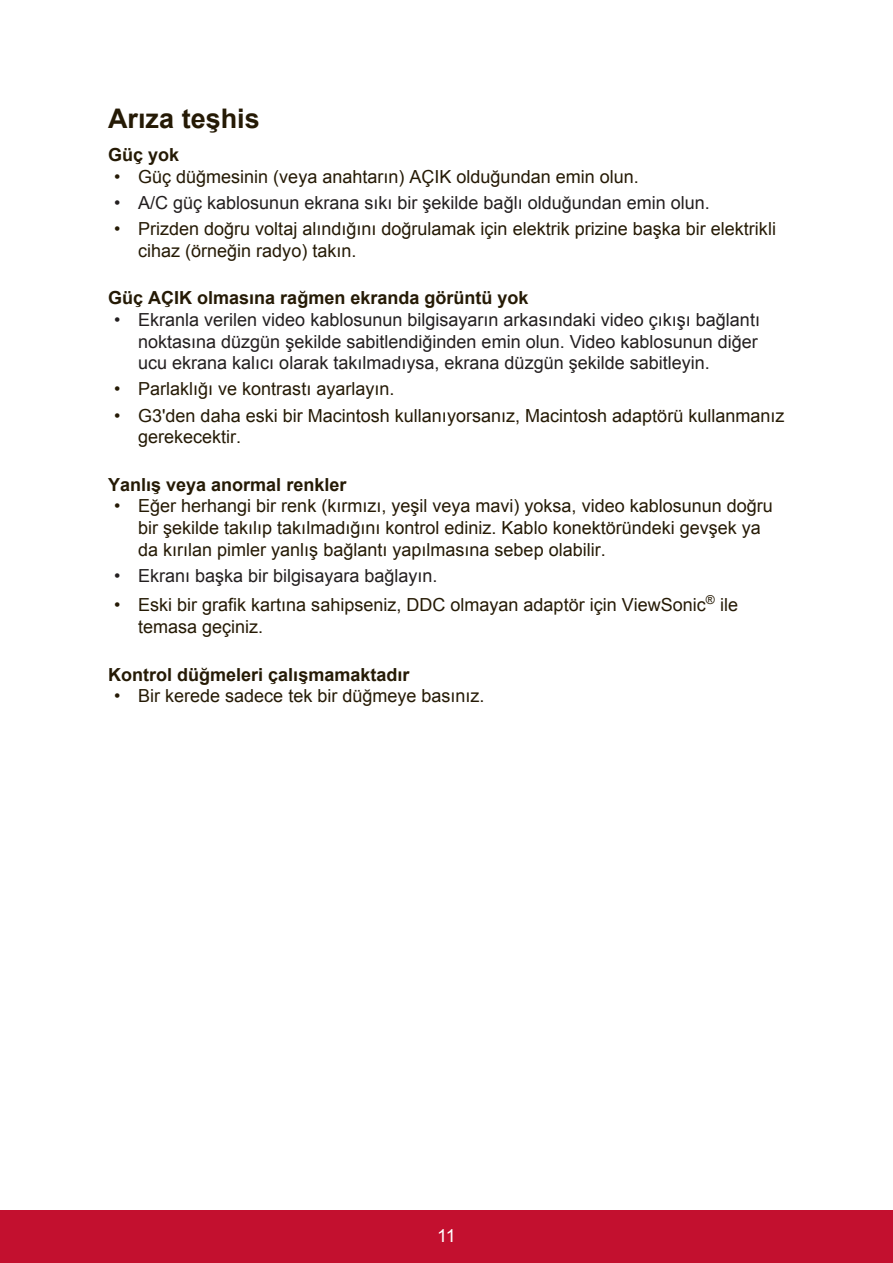
<style>
.page{position:relative;width:893px;height:1263px;background:#fff}
.page>*{position:absolute;margin:0;border:0;box-sizing:border-box;transform-origin:0 0}
.t1{font:700 27px "Arial";color:#251a05}
.t2{font:18px/21.6px "Arial";color:#251a05}
.t3{font:18px/21.6px "Arial";color:#231f20}
.t4{font:700 18px "Arial";color:#251a05}
.t5{font:18px "Arial";color:#fff}
</style>
<div class="page">
<div style="left:0;top:1210px;width:892px;height:53px;background:#c3102f"></div>
<h1 class="t1" style="left:108px;top:100px;width:153px">Arıza teşhis</h1>
<p class="t4" style="left:108px;top:143px;width:73px">Güç yok</p>
<p class="t2" style="left:114px;top:166px;width:526px">• Güç düğmesinin (veya anahtarın) AÇIK olduğundan emin olun.</p>
<p class="t3" style="left:114px;top:192px;width:597px">• A/C güç kablosunun ekrana sıkı bir şekilde bağlı olduğundan emin olun.</p>
<p class="t2" style="left:138px;top:218px;width:639px;text-indent:-24px">• Prizden doğru voltaj alındığını doğrulamak için elektrik prizine başka bir elektrikli cihaz (örneğin radyo) takın.</p>
<p class="t4" style="left:108px;top:286px;width:422px">Güç AÇIK olmasına rağmen ekranda görüntü yok</p>
<p class="t3" style="left:138px;top:309px;width:623px;text-indent:-24px">• Ekranla verilen video kablosunun bilgisayarın arkasındaki video çıkışı bağlantı noktasına düzgün şekilde sabitlendiğinden emin olun. Video kablosunun diğer ucu ekrana kalıcı olarak takılmadıysa, ekrana düzgün şekilde sabitleyin.</p>
<p class="t2" style="left:114px;top:378px;width:282px">• Parlaklığı ve kontrastı ayarlayın.</p>
<p class="t2" style="left:138px;top:404px;width:647px;text-indent:-24px">• G3'den daha eski bir Macintosh kullanıyorsanız, Macintosh adaptörü kullanmanız gerekecektir.</p>
<p class="t4" style="left:108px;top:472px;width:240px">Yanlış veya anormal renkler</p>
<p class="t2" style="left:138px;top:495px;width:636px;text-indent:-24px">• Eğer herhangi bir renk (kırmızı, yeşil veya mavi) yoksa, video kablosunun doğru bir şekilde takılıp takılmadığını kontrol ediniz. Kablo konektöründeki gevşek ya da kırılan pimler yanlış bağlantı yapılmasına sebep olabilir.</p>
<p class="t3" style="left:114px;top:565px;width:325px">• Ekranı başka bir bilgisayara bağlayın.</p>
<p class="t2" style="left:138px;top:594px;width:601px;text-indent:-24px">• Eski bir grafik kartına sahipseniz, DDC olmayan adaptör için ViewSonic<sup>®</sup> ile temasa geçiniz.</p>
<p class="t4" style="left:108px;top:662px;width:303px">Kontrol düğmeleri çalışmamaktadır</p>
<p class="t2" style="left:114px;top:685px;width:372px">• Bir kerede sadece tek bir düğmeye basınız.</p>
<p class="t5" style="left:437px;top:1223px;width:20px">11</p>
</div>
